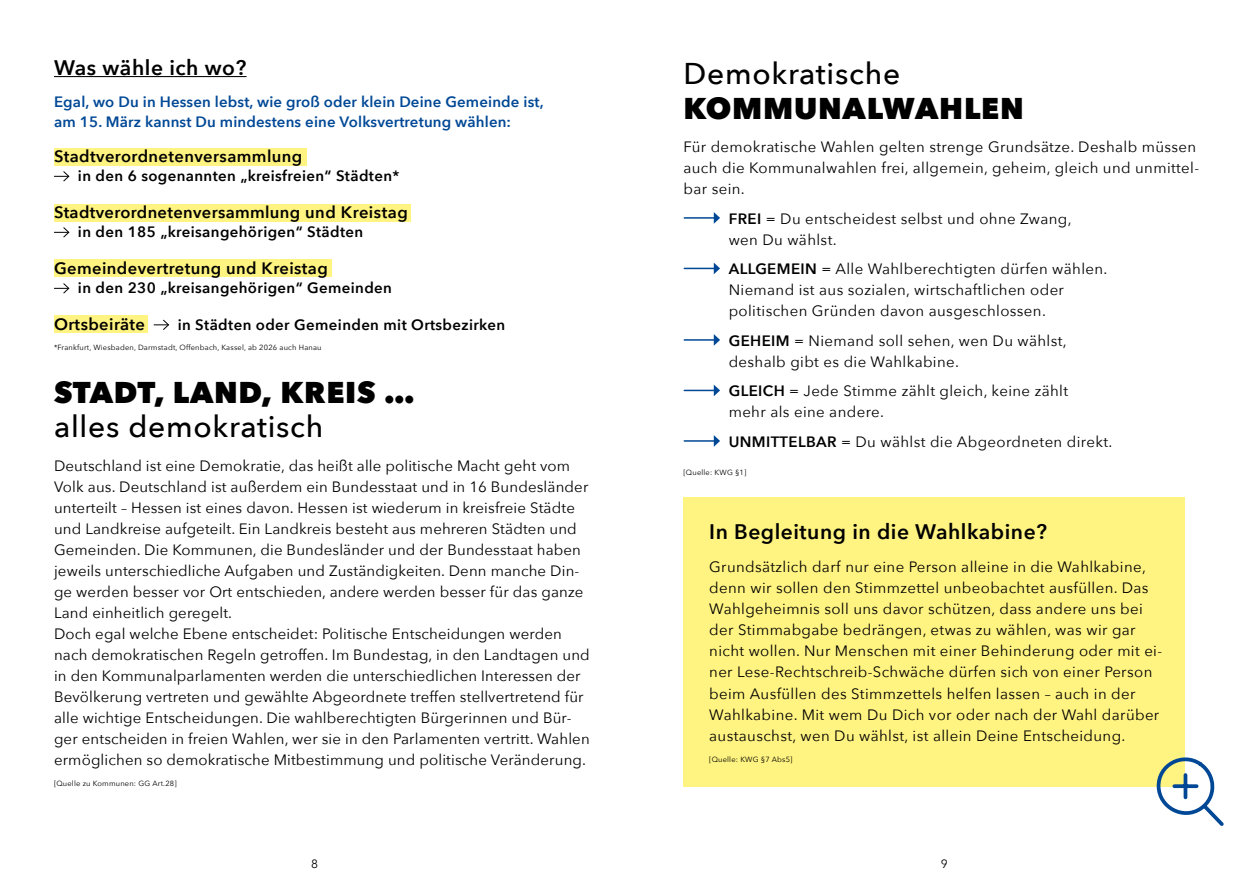
<style>
.page{position:relative;width:1259px;height:893px;background:#fff}
.page>*{position:absolute;margin:0;border:0;box-sizing:border-box;transform-origin:0 0}
.t1{font:800 30px/34.5px "Avenir Next";letter-spacing:.025em;color:#000}
.t2{font:600 21px "Avenir Next";letter-spacing:.025em;color:#000}
.t3{font:600 16.5px "Avenir Next";letter-spacing:.025em;color:#000}
.t4{font:15px/21px "Avenir Next";letter-spacing:.01em;color:#000}
.t5{font:600 15px "Avenir Next";letter-spacing:.025em;color:#000}
.t6{font:600 15px/19.5px "Avenir Next";letter-spacing:.01em;color:#004896}
.t7{font:12px "Avenir Next";color:#000}
.t8{font:7.5px "Avenir Next";letter-spacing:.025em;color:#000}
.s1{font-weight:500}
.s2{font-weight:600}
</style>
<div class="page">
<hr style="left:684px;top:217px;width:30px;height:2px;background:#004896">
<svg style="left:714px;top:212px;width:6px;height:12px"></svg>
<hr style="left:684px;top:268px;width:30px;height:1px;background:#004896">
<svg style="left:714px;top:263px;width:6px;height:11px"></svg>
<hr style="left:684px;top:339px;width:30px;height:2px;background:#004896">
<svg style="left:714px;top:334px;width:6px;height:12px"></svg>
<hr style="left:684px;top:390px;width:30px;height:1px;background:#004896">
<svg style="left:714px;top:385px;width:6px;height:11px"></svg>
<hr style="left:684px;top:440px;width:30px;height:2px;background:#004896">
<svg style="left:714px;top:435px;width:6px;height:12px"></svg>
<div style="left:683px;top:497px;width:502px;height:290px;background:#fff481"></div>
<svg style="left:1156px;top:757px;width:68px;height:69px"></svg>
<div style="left:54px;top:148px;width:252px;height:18px;background:#fff481"></div>
<div style="left:54px;top:204px;width:357px;height:18px;background:#fff481"></div>
<div style="left:54px;top:259px;width:278px;height:18px;background:#fff481"></div>
<div style="left:54px;top:315px;width:93px;height:18px;background:#fff481"></div>
<hr style="left:54px;top:76px;width:192px;height:1px;background:#000">
<svg style="left:54px;top:171px;width:16px;height:11px"></svg>
<svg style="left:54px;top:227px;width:16px;height:11px"></svg>
<svg style="left:54px;top:283px;width:16px;height:11px"></svg>
<svg style="left:154px;top:319px;width:16px;height:11px"></svg>
<h3 class="t2" style="left:54px;top:50px;width:194px">Was wähle ich wo?</h3>
<p class="t6" style="left:54px;top:92px;width:491px">Egal, wo Du in Hessen lebst, wie groß oder klein Deine Gemeinde ist, am 15. März kannst Du mindestens eine Volksvertretung wählen:</p>
<p class="t3" style="left:54px;top:142px;width:250px">Stadtverordnetenversammlung</p>
<p class="t5" style="left:78px;top:163px;width:323px">in den 6 sogenannten „kreisfreien“ Städten*</p>
<p class="t3" style="left:54px;top:198px;width:355px">Stadtverordnetenversammlung und Kreistag</p>
<p class="t5" style="left:78px;top:219px;width:287px">in den 185 „kreisangehörigen“ Städten</p>
<p class="t3" style="left:54px;top:254px;width:275px">Gemeindevertretung und Kreistag</p>
<p class="t5" style="left:78px;top:275px;width:315px">in den 230 „kreisangehörigen“ Gemeinden</p>
<p class="t3" style="left:54px;top:310px;width:93px">Ortsbeiräte</p>
<p class="t5" style="left:178px;top:312px;width:329px">in Städten oder Gemeinden mit Ortsbezirken</p>
<p class="t8" style="left:54px;top:341px;width:269px">*Frankfurt, Wiesbaden, Darmstadt, Offenbach, Kassel, ab 2026 auch Hanau</p>
<h3 class="t1" style="left:54px;top:374px;width:362px">STADT, LAND, KREIS … <span class="s1">alles demokratisch</span></h3>
<p class="t4" style="left:54px;top:454px;width:536px">Deutschland ist eine Demokratie, das heißt alle politische Macht geht vom Volk aus. Deutschland ist außerdem ein Bundesstaat und in 16 Bundesländer unterteilt – Hessen ist eines davon. Hessen ist wiederum in kreisfreie Städte und Landkreise aufgeteilt. Ein Landkreis besteht aus mehreren Städten und Gemeinden. Die Kommunen, die Bundesländer und der Bundesstaat haben jeweils unterschiedliche Aufgaben und Zuständigkeiten. Denn manche Din&shy;ge werden besser vor Ort entschieden, andere werden besser für das ganze Land einheitlich geregelt.</p>
<p class="t4" style="left:54px;top:622px;width:537px">Doch egal welche Ebene entscheidet: Politische Entscheidungen werden nach demokratischen Regeln getroffen. Im Bundestag, in den Landtagen und in den Kommunalparlamenten werden die unterschiedlichen Interessen der Bevölkerung vertreten und gewählte Abgeordnete treffen stellvertretend für alle wichtige Entscheidungen. Die wahlberechtigten Bürgerinnen und Bür&shy;ger entscheiden in freien Wahlen, wer sie in den Parlamenten vertritt. Wahlen ermöglichen so demokratische Mitbestimmung und politische Veränderung.</p>
<p class="t8" style="left:54px;top:777px;width:124px">[Quelle zu Kommunen: GG Art.28]</p>
<h3 class="t1" style="left:683px;top:56px;width:342px"><span class="s1">Demokratische<br></span>KOMMUNALWAHLEN</h3>
<p class="t4" style="left:683px;top:136px;width:517px">Für demokratische Wahlen gelten strenge Grundsätze. Deshalb müssen auch die Kommunalwahlen frei, allgemein, geheim, gleich und unmittel&shy;bar sein.</p>
<p class="t4" style="left:728px;top:207px;width:344px"><span class="s2">FREI</span> = Du entscheidest selbst und ohne Zwang, wen Du wählst.</p>
<p class="t4" style="left:728px;top:258px;width:380px"><span class="s2">ALLGEMEIN</span> = Alle Wahlberechtigten dürfen wählen.<br>Niemand ist aus sozialen, wirtschaftlichen oder politischen Gründen davon ausgeschlossen.</p>
<p class="t4" style="left:728px;top:329px;width:340px"><span class="s2">GEHEIM</span> = Niemand soll sehen, wen Du wählst, deshalb gibt es die Wahlkabine.</p>
<p class="t4" style="left:728px;top:380px;width:341px"><span class="s2">GLEICH</span> = Jede Stimme zählt gleich, keine zählt mehr als eine andere.</p>
<p class="t4" style="left:728px;top:430px;width:385px"><span class="s2">UNMITTELBAR</span> = Du wählst die Abgeordneten direkt.</p>
<p class="t8" style="left:683px;top:466px;width:64px">[Quelle: KWG §1]</p>
<h3 class="t2" style="left:709px;top:513px;width:339px">In Begleitung in die Wahlkabine?</h3>
<p class="t4" style="left:709px;top:556px;width:454px">Grundsätzlich darf nur eine Person alleine in die Wahlkabine, denn wir sollen den Stimmzettel unbeobachtet ausfüllen. Das Wahlgeheimnis soll uns davor schützen, dass andere uns bei der Stimmabgabe bedrängen, etwas zu wählen, was wir gar nicht wollen. Nur Menschen mit einer Behinderung oder mit ei&shy;ner Lese-Rechtschreib-Schwäche dürfen sich von einer Person beim Ausfüllen des Stimmzettels helfen lassen – auch in der Wahlkabine. Mit wem Du Dich vor oder nach der Wahl darüber austauschst, wen Du wählst, ist allein Deine Entscheidung.</p>
<p class="t8" style="left:709px;top:752px;width:85px">[Quelle: KWG §7 Abs5]</p>
<p class="t7" style="left:311px;top:854px;width:8px">8</p>
<p class="t7" style="left:940px;top:854px;width:8px">9</p>
</div>
